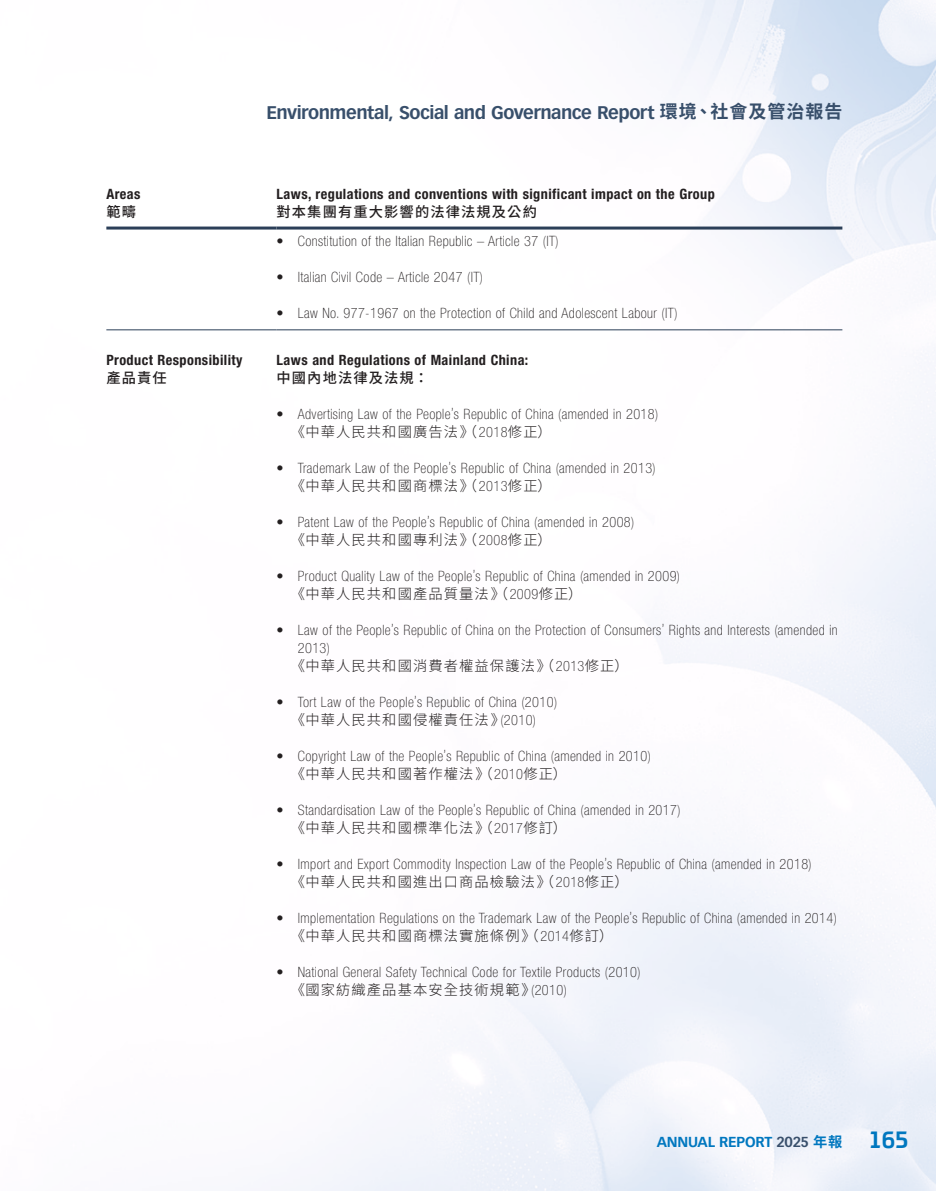
<style>
.page{position:relative;width:936px;height:1191px;background:#fff}
.page>*{position:absolute;margin:0;border:0;box-sizing:border-box;transform-origin:0 0}
.t1{font:700 18px "Vectora LT Std";letter-spacing:-.025em;color:#384f6b}
.C_Body_Text{font:100 condensed 14.25px/18px "Helvetica Neue LT Std";letter-spacing:.03em;color:#231f20}
.C_Body_Text-2{font:300 14.25px "Source Han Sans TC";letter-spacing:.08em;color:#231f20}
.C_Body_Text-3{font:700 condensed 14.25px "Helvetica Neue LT Std";letter-spacing:.03em;color:#231f20}
.C_Body_Text-4{font:500 14.25px "Source Han Sans TC";letter-spacing:.08em;color:#231f20}
.t2{font:700 14.25px "Vectora LT Std";letter-spacing:-.015em;color:#0077bf}
.s1{font-family:"Source Han Sans TC"}
.s2{font-family:"Helvetica Neue LT Std";font-weight:100;font-stretch:condensed}
.s3{color:#384f6b}
.s4{font-family:"Prometo";font-weight:500;font-size:24px}
</style>
<div class="page">
<img style="left:106px;top:0;width:829px;height:1191px">
<hr style="left:106px;top:226px;width:170px;height:3px;background:#2b3f58">
<hr style="left:276px;top:226px;width:566px;height:3px;background:#2b3f58">
<hr style="left:106px;top:329px;width:170px;height:1px;background:#2b3f58">
<hr style="left:276px;top:329px;width:566px;height:1px;background:#2b3f58">
<p class="t1" style="left:266px;top:102px;width:577px">Environmental, Social and Governance Report <span class="s1">環境、社會及管治報告</span></p>
<p class="C_Body_Text-3" style="left:106px;top:185px;width:36px">Areas</p>
<p class="C_Body_Text-3" style="left:276px;top:185px;width:439px">Laws, regulations and conventions with significant impact on the Group</p>
<p class="C_Body_Text-4" style="left:106px;top:204px;width:31px">範疇</p>
<p class="C_Body_Text-4" style="left:276px;top:204px;width:262px">對本集團有重大影響的法律法規及公約</p>
<p class="C_Body_Text" style="left:276px;top:232px;width:284px">• Constitution of the Italian Republic – Article 37 (IT)</p>
<p class="C_Body_Text" style="left:276px;top:268px;width:208px">• Italian Civil Code – Article 2047 (IT)</p>
<p class="C_Body_Text" style="left:276px;top:304px;width:402px">• Law No. 977-1967 on the Protection of Child and Adolescent Labour (IT)</p>
<p class="C_Body_Text-3" style="left:106px;top:351px;width:138px">Product Responsibility</p>
<p class="C_Body_Text-3" style="left:276px;top:351px;width:253px">Laws and Regulations of Mainland China:</p>
<p class="C_Body_Text-4" style="left:106px;top:369px;width:62px">產品責任</p>
<p class="C_Body_Text-4" style="left:276px;top:369px;width:153px">中國內地法律及法規：</p>
<p class="C_Body_Text" style="left:276px;top:404px;width:383px">• Advertising Law of the People’s Republic of China (amended in 2018)</p>
<p class="C_Body_Text-2" style="left:291px;top:423px;width:262px">《中華人民共和國廣告法》（<span class="s2">2018</span>修正）</p>
<p class="C_Body_Text" style="left:276px;top:458px;width:381px">• Trademark Law of the People’s Republic of China (amended in 2013)</p>
<p class="C_Body_Text-2" style="left:291px;top:477px;width:262px">《中華人民共和國商標法》（<span class="s2">2013</span>修正）</p>
<p class="C_Body_Text" style="left:276px;top:512px;width:359px">• Patent Law of the People’s Republic of China (amended in 2008)</p>
<p class="C_Body_Text-2" style="left:291px;top:531px;width:262px">《中華人民共和國專利法》（<span class="s2">2008</span>修正）</p>
<p class="C_Body_Text" style="left:276px;top:566px;width:405px">• Product Quality Law of the People’s Republic of China (amended in 2009)</p>
<p class="C_Body_Text-2" style="left:291px;top:585px;width:293px">《中華人民共和國產品質量法》（<span class="s2">2009</span>修正）</p>
<p class="C_Body_Text" style="left:298px;top:620px;width:541px;text-indent:-21px">• Law of the People’s Republic of China on the Protection of Consumers’ Rights and Interests (amended in<br>2013)</p>
<p class="C_Body_Text-2" style="left:291px;top:657px;width:339px">《中華人民共和國消費者權益保護法》（<span class="s2">2013</span>修正）</p>
<p class="C_Body_Text" style="left:276px;top:692px;width:282px">• Tort Law of the People’s Republic of China (2010)</p>
<p class="C_Body_Text-2" style="left:291px;top:711px;width:247px">《中華人民共和國侵權責任法》<span class="s2">(2010)</span></p>
<p class="C_Body_Text" style="left:276px;top:746px;width:376px">• Copyright Law of the People’s Republic of China (amended in 2010)</p>
<p class="C_Body_Text-2" style="left:291px;top:765px;width:278px">《中華人民共和國著作權法》（<span class="s2">2010</span>修正）</p>
<p class="C_Body_Text" style="left:276px;top:800px;width:405px">• Standardisation Law of the People’s Republic of China (amended in 2017)</p>
<p class="C_Body_Text-2" style="left:291px;top:819px;width:278px">《中華人民共和國標準化法》（<span class="s2">2017</span>修訂）</p>
<p class="C_Body_Text" style="left:276px;top:854px;width:536px">• Import and Export Commodity Inspection Law of the People’s Republic of China (amended in 2018)</p>
<p class="C_Body_Text-2" style="left:291px;top:873px;width:339px">《中華人民共和國進出口商品檢驗法》（<span class="s2">2018</span>修正）</p>
<p class="C_Body_Text" style="left:276px;top:908px;width:562px">• Implementation Regulations on the Trademark Law of the People’s Republic of China (amended in 2014)</p>
<p class="C_Body_Text-2" style="left:291px;top:927px;width:324px">《中華人民共和國商標法實施條例》（<span class="s2">2014</span>修訂）</p>
<p class="C_Body_Text" style="left:276px;top:962px;width:365px">• National General Safety Technical Code for Textile Products (2010)</p>
<p class="C_Body_Text-2" style="left:291px;top:981px;width:278px">《國家紡織產品基本安全技術規範》<span class="s2">(2010)</span></p>
<p class="t2" style="left:656px;top:1132px;width:253px">ANNUAL REPORT <span class="s3">2025</span> <span class="s1">年報</span> <span class="s4">165</span></p>
</div>
